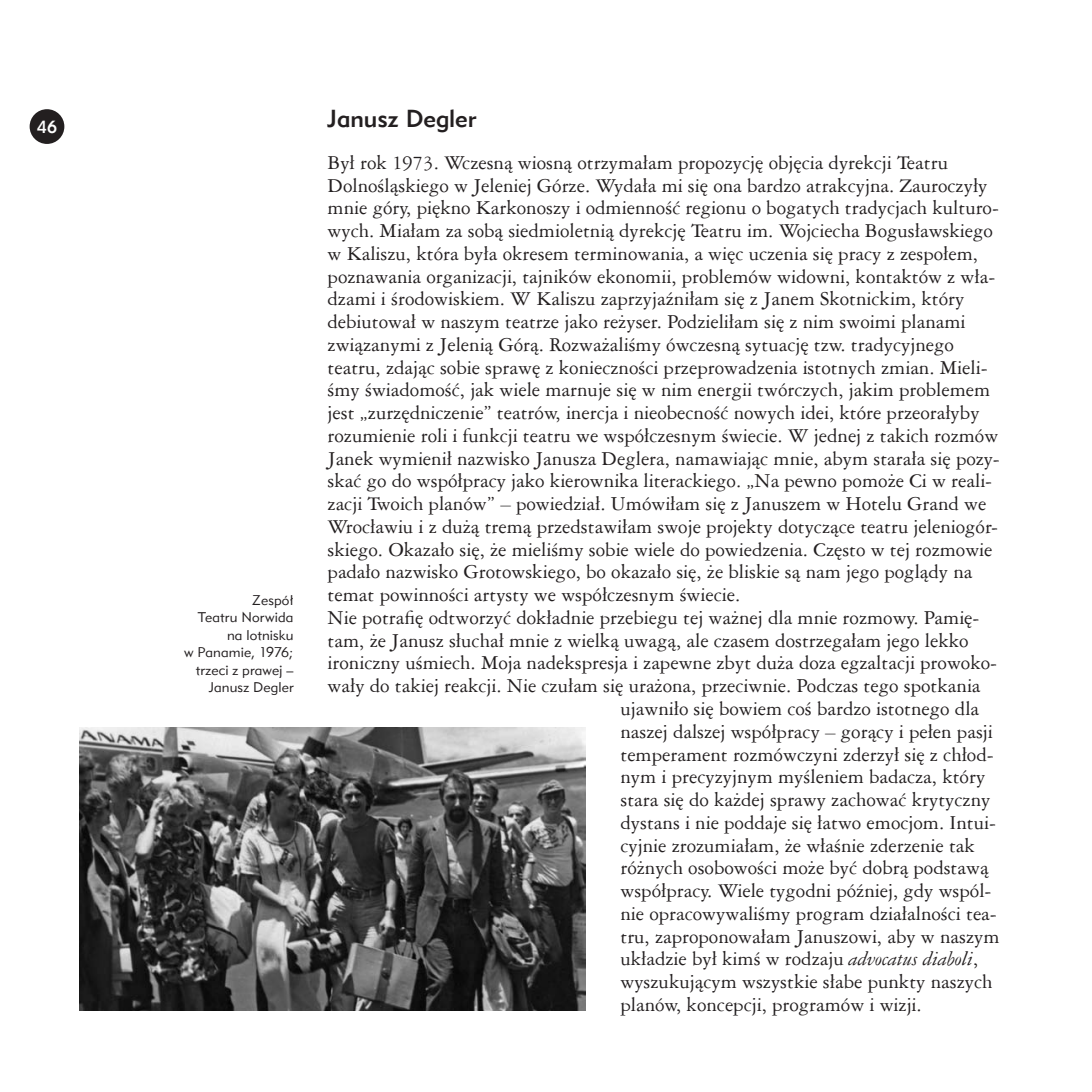
<style>
.page{position:relative;width:1092px;height:1092px;background:#fff}
.page>*{position:absolute;margin:0;border:0;box-sizing:border-box;transform-origin:0 0}
.t1{font:24.5px "Geometric 415 Md EU";color:#231f20}
.t2{font:21px "Ameri Garmnd EU";color:#231f20}
.t3{font:17.5px "Geometric 415 Md EU";color:#fff}
.t4{font:14px/17.5px "Geometric 415 Lt EU";letter-spacing:.005em;color:#231f20;text-align:right}
.s1{font-style:italic}
</style>
<div class="page">
<div style="left:30px;top:109px;width:34px;height:35px;background:#231f20;border-radius:50%"></div>
<img style="left:79px;top:727px;width:506px;height:282px">
<p class="t3" style="left:37px;top:116px;width:22px">46</p>
<p class="t1" style="left:327px;top:103px;width:150px">Janusz Degler</p>
<p class="t2" style="left:327px;top:150px;width:622px">Był rok 1973. Wczesną wiosną otrzymałam propozycję objęcia dyrekcji Teatru</p>
<p class="t2" style="left:327px;top:173px;width:661px">Dolnośląskiego w Jeleniej Górze. Wydała mi się ona bardzo atrakcyjna. Zauroczyły</p>
<p class="t2" style="left:327px;top:196px;width:672px">mnie góry, piękno Karkonoszy i odmienność regionu o bogatych tradycjach kulturo-</p>
<p class="t2" style="left:327px;top:218px;width:666px">wych. Miałam za sobą siedmioletnią dyrekcję Teatru im. Wojciecha Bogusławskiego</p>
<p class="t2" style="left:327px;top:241px;width:652px">w Kaliszu, która była okresem terminowania, a więc uczenia się pracy z zespołem,</p>
<p class="t2" style="left:327px;top:264px;width:669px">poznawania organizacji, tajników ekonomii, problemów widowni, kontaktów z wła-</p>
<p class="t2" style="left:327px;top:287px;width:638px">dzami i środowiskiem. W Kaliszu zaprzyjaźniłam się z Janem Skotnickim, który</p>
<p class="t2" style="left:327px;top:309px;width:639px">debiutował w naszym teatrze jako reżyser. Podzieliłam się z nim swoimi planami</p>
<p class="t2" style="left:327px;top:332px;width:627px">związanymi z Jelenią Górą. Rozważaliśmy ówczesną sytuację tzw. tradycyjnego</p>
<p class="t2" style="left:327px;top:355px;width:661px">teatru, zdając sobie sprawę z konieczności przeprowadzenia istotnych zmian. Mieli-</p>
<p class="t2" style="left:327px;top:378px;width:664px">śmy świadomość, jak wiele marnuje się w nim energii twórczych, jakim problemem</p>
<p class="t2" style="left:327px;top:400px;width:653px">jest „zurzędniczenie” teatrów, inercja i nieobecność nowych idei, które przeorałyby</p>
<p class="t2" style="left:327px;top:423px;width:672px">rozumienie roli i funkcji teatru we współczesnym świecie. W jednej z takich rozmów</p>
<p class="t2" style="left:327px;top:446px;width:673px">Janek wymienił nazwisko Janusza Deglera, namawiając mnie, abym starała się pozy-</p>
<p class="t2" style="left:327px;top:469px;width:666px">skać go do współpracy jako kierownika literackiego. „Na pewno pomoże Ci w reali-</p>
<p class="t2" style="left:327px;top:491px;width:660px">zacji Twoich planów” – powiedział. Umówiłam się z Januszem w Hotelu Grand we</p>
<p class="t2" style="left:327px;top:514px;width:672px">Wrocławiu i z dużą tremą przedstawiłam swoje projekty dotyczące teatru jeleniogór-</p>
<p class="t2" style="left:327px;top:537px;width:666px">skiego. Okazało się, że mieliśmy sobie wiele do powiedzenia. Często w tej rozmowie</p>
<p class="t2" style="left:327px;top:560px;width:646px">padało nazwisko Grotowskiego, bo okazało się, że bliskie są nam jego poglądy na</p>
<p class="t2" style="left:327px;top:582px;width:414px">temat powinności artysty we współczesnym świecie.</p>
<p class="t2" style="left:327px;top:605px;width:653px">Nie potrafię odtworzyć dokładnie przebiegu tej ważnej dla mnie rozmowy. Pamię-</p>
<p class="t2" style="left:327px;top:628px;width:642px">tam, że Janusz słuchał mnie z wielką uwagą, ale czasem dostrzegałam jego lekko</p>
<p class="t2" style="left:327px;top:650px;width:671px">ironiczny uśmiech. Moja nadekspresja i zapewne zbyt duża doza egzaltacji prowoko-</p>
<p class="t2" style="left:327px;top:673px;width:654px">wały do takiej reakcji. Nie czułam się urażona, przeciwnie. Podczas tego spotkania</p>
<p class="t2" style="left:620px;top:696px;width:360px">ujawniło się bowiem coś bardzo istotnego dla</p>
<p class="t2" style="left:620px;top:719px;width:374px">naszej dalszej współpracy – gorący i pełen pasji</p>
<p class="t2" style="left:620px;top:741px;width:375px">temperament rozmówczyni zderzył się z chłod-</p>
<p class="t2" style="left:620px;top:764px;width:366px">nym i precyzyjnym myśleniem badacza, który</p>
<p class="t2" style="left:620px;top:787px;width:371px">stara się do każdej sprawy zachować krytyczny</p>
<p class="t2" style="left:620px;top:810px;width:377px">dystans i nie poddaje się łatwo emocjom. Intui-</p>
<p class="t2" style="left:620px;top:832px;width:356px">cyjnie zrozumiałam, że właśnie zderzenie tak</p>
<p class="t2" style="left:620px;top:855px;width:370px">różnych osobowości może być dobrą podstawą</p>
<p class="t2" style="left:620px;top:878px;width:372px">współpracy. Wiele tygodni później, gdy wspól-</p>
<p class="t2" style="left:620px;top:901px;width:378px">nie opracowywaliśmy program działalności tea-</p>
<p class="t2" style="left:620px;top:923px;width:380px">tru, zaproponowałam Januszowi, aby w naszym</p>
<p class="t2" style="left:620px;top:946px;width:359px">układzie był kimś w rodzaju <span class="s1">advocatus diaboli</span>,</p>
<p class="t2" style="left:620px;top:969px;width:373px">wyszukującym wszystkie słabe punkty naszych</p>
<p class="t2" style="left:620px;top:992px;width:303px">planów, koncepcji, programów i wizji.</p>
<p class="t4" style="left:184px;top:591px;width:111px">Zespół<br>Teatru N orwida na lotnisku<br>w Panamie, 1976; trzeci z prawej –<br>Janusz Degler</p>
</div>
